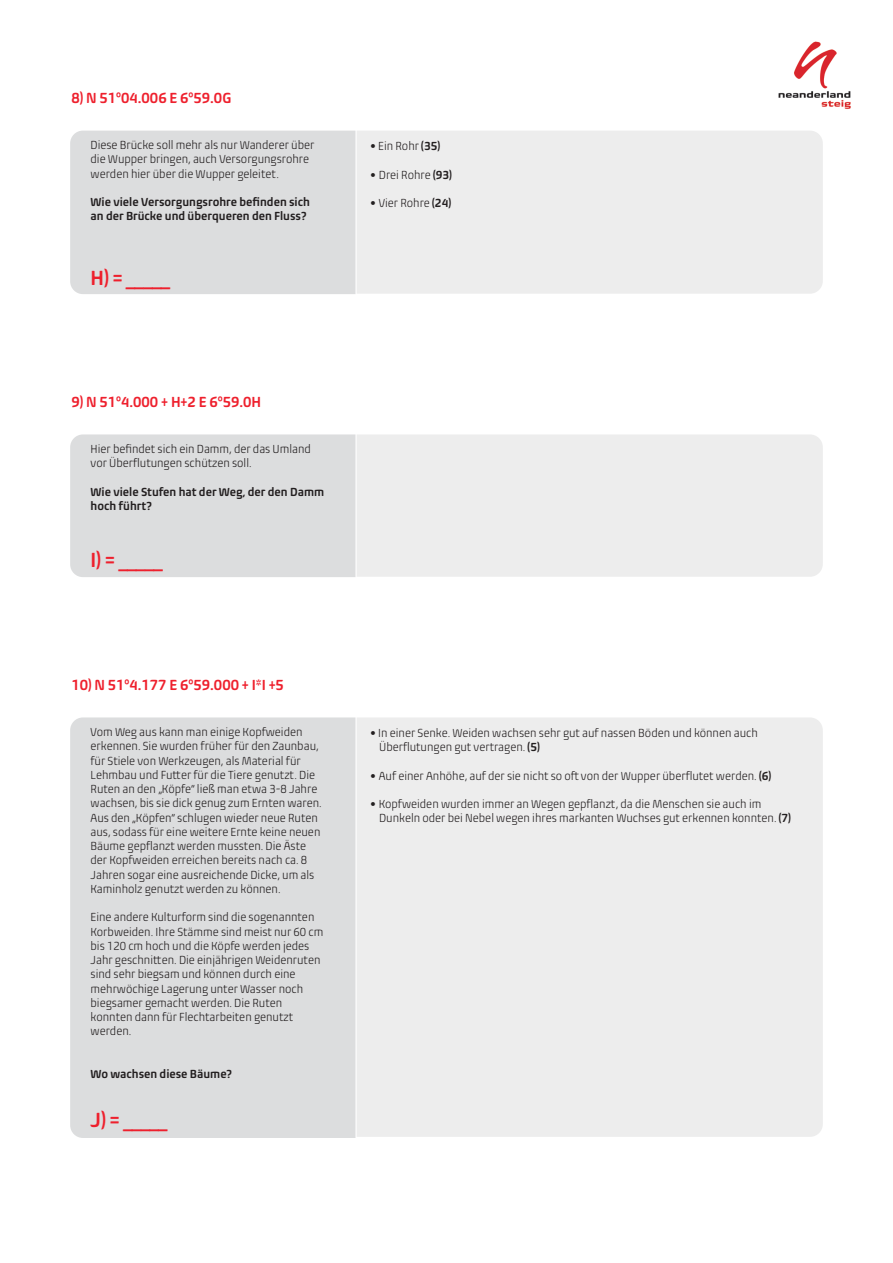
<style>
.page{position:relative;width:893px;height:1263px;background:#fff}
.page>*{position:absolute;margin:0;border:0;box-sizing:border-box;transform-origin:0 0}
.t1{font:600 condensed 21px "Biome Pro";color:#ee202d}
.t2{font:600 condensed 15px "Biome Pro";color:#ee202d}
.t3{font:300 condensed 12px/14.2px "Biome Pro";color:#231f20}
.t4{font:600 condensed 12px/14.2px "Biome Pro";color:#231f20}
.s1{font-family:"DIN Bold Alternate";font-weight:400;font-stretch:normal}
.s2{font-weight:600}
</style>
<div class="page">
<div style="left:70px;top:131px;width:285px;height:163px;background:#dcddde"></div>
<div style="left:357px;top:131px;width:466px;height:163px;background:#ededed"></div>
<div style="left:70px;top:434px;width:285px;height:143px;background:#dcddde"></div>
<div style="left:357px;top:435px;width:466px;height:142px;background:#ededed"></div>
<div style="left:70px;top:717px;width:285px;height:421px;background:#dcddde"></div>
<div style="left:357px;top:718px;width:466px;height:419px;background:#ededed"></div>
<img style="left:778px;top:41px;width:73px;height:68px">
<p class="t2" style="left:71px;top:89px;width:161px">8) N 51°04.006 E 6°59.0G</p>
<p class="t3" style="left:91px;top:138px;width:225px">Diese Brücke soll mehr als nur Wanderer über die Wupper bringen, auch Versorgungsrohre werden hier über die Wupper geleitet.</p>
<p class="t4" style="left:91px;top:195px;width:221px">Wie viele Versorgungsrohre befinden sich an der Brücke und überqueren den Fluss?</p>
<h1 class="t1" style="left:91px;top:264px;width:81px">H) = _____</h1>
<p class="t2" style="left:71px;top:392px;width:191px">9) N 51°4.000 + H+2 E 6°59.0H</p>
<p class="t3" style="left:91px;top:442px;width:222px">Hier befindet sich ein Damm, der das Umland vor Überflutungen schützen soll.</p>
<p class="t4" style="left:91px;top:484px;width:235px">Wie viele Stufen hat der Weg, der den Damm hoch führt?</p>
<h1 class="t1" style="left:91px;top:547px;width:74px">I) = _____</h1>
<p class="t2" style="left:71px;top:675px;width:214px">10) N 51°4.177 E 6°59.000 + I*I +5</p>
<p class="t3" style="left:91px;top:725px;width:233px">Vom Weg aus kann man einige Kopfweiden erkennen. Sie wurden früher für den Zaunbau, für Stiele von Werkzeugen, als Material für Lehmbau und Futter für die Tiere genutzt. Die Ruten an den „Köpfe“ ließ man etwa 3-8 Jahre wachsen, bis sie dick genug zum Ernten waren.<br>Aus den „Köpfen“ schlugen wieder neue Ruten aus, sodass für eine weitere Ernte keine neuen Bäume gepflanzt werden mussten. Die Äste der Kopfweiden erreichen bereits nach ca. 8<br>Jahren sogar eine ausreichende Dicke, um als Kaminholz genutzt werden zu können.</p>
<p class="t3" style="left:91px;top:910px;width:234px">Eine andere Kulturform sind die sogenannten Korbweiden. Ihre Stämme sind meist nur 60 cm bis 120 cm hoch und die Köpfe werden jedes Jahr geschnitten. Die einjährigen Weidenruten sind sehr biegsam und können durch eine mehrwöchige Lagerung unter Wasser noch biegsamer gemacht werden. Die Ruten konnten dann für Flechtarbeiten genutzt werden.</p>
<p class="t4" style="left:91px;top:1067px;width:143px">Wo wachsen diese Bäume?</p>
<h1 class="t1" style="left:91px;top:1106px;width:78px">J) = _____</h1>
<p class="t3" style="left:370px;top:139px;width:71px"><span class="s1">•</span> Ein Rohr <span class="s2">(35)</span></p>
<p class="t3" style="left:370px;top:167px;width:83px"><span class="s1">•</span> Drei Rohre <span class="s2">(93)</span></p>
<p class="t3" style="left:370px;top:196px;width:82px"><span class="s1">•</span> Vier Rohre <span class="s2">(24)</span></p>
<p class="t3" style="left:379px;top:726px;width:380px;text-indent:-9px"><span class="s1">•</span> In einer Senke. Weiden wachsen sehr gut auf nassen Böden und können auch<br>Überflutungen gut vertragen. <span class="s2">(5)</span></p>
<p class="t3" style="left:370px;top:768px;width:402px"><span class="s1">•</span> Auf einer Anhöhe, auf der sie nicht so oft von der Wupper überflutet werden. <span class="s2">(6)</span></p>
<p class="t3" style="left:379px;top:797px;width:413px;text-indent:-9px"><span class="s1">•</span> Kopfweiden wurden immer an Wegen gepflanzt, da die Menschen sie auch im<br>Dunkeln oder bei Nebel wegen ihres markanten Wuchses gut erkennen konnten. <span class="s2">(7)</span></p>
</div>
